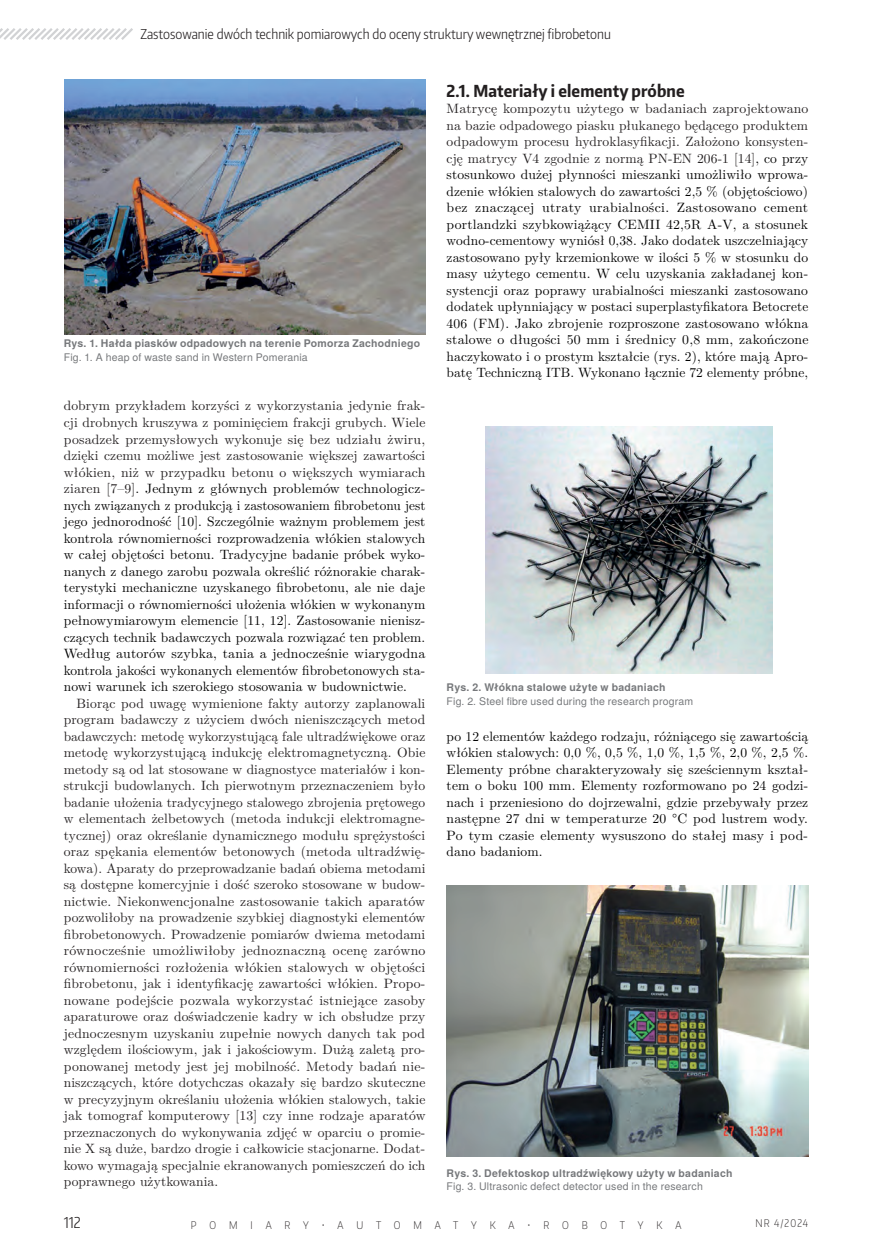
<style>
.page{position:relative;width:872px;height:1255px;background:#fff}
.page>*{position:absolute;margin:0;border:0;box-sizing:border-box;transform-origin:0 0}
.t1{font:700 16.5px "Encode Sans Condensed";letter-spacing:.01em;color:#231f20}
.t2{font:300 15px "Encode Sans Condensed";color:#231f20}
.t3{font:13.5px/16.5px "LM Roman 10";letter-spacing:.01em;color:#000001;text-align:justify}
.t4{font:13.5px/16.5px "LM Roman 10";letter-spacing:.01em;color:#231f20;text-align:justify}
.t5{font:300 13.5px "Encode Sans Condensed";color:#231f20}
.t6{font:700 10.5px "Te X Gyre Heros";letter-spacing:.025em;color:#76787b}
.t7{font:10.5px "Te X Gyre Heros";letter-spacing:.015em;color:#76787b}
.t8{font:200 10.5px "Encode Sans Condensed";letter-spacing:1.225em;color:#231f20}
.s1{color:#231f20}
</style>
<div class="page">
<img style="left:64px;top:80px;width:361px;height:254px">
<img style="left:485px;top:427px;width:287px;height:246px">
<img style="left:446px;top:885px;width:362px;height:271px">
<svg style="left:0;top:28px;width:133px;height:12px"></svg>
<p class="t5" style="left:140px;top:25px;width:472px">Zastosowanie dwóch technik pomiarowych do oceny struktury wewnętrznej fibrobetonu</p>
<p class="t6" style="left:64px;top:335px;width:358px">Rys. 1. Hałda piasków odpadowych na terenie Pomorza Zachodniego</p>
<p class="t7" style="left:64px;top:349px;width:245px">Fig. 1. A heap of waste sand in Western Pomerania</p>
<p class="t3" style="left:64px;top:396px;width:363px"><span class="s1">dobrym przykładem korzyści z wykorzystania jedynie frak&shy;cji drobnych kruszywa z pominięciem frakcji grubych. Wiele posadzek przemysłowych wykonuje się bez udziału żwiru, dzięki czemu możliwe jest zastosowanie większej zawartości włókien, niż w przypadku betonu o większych wymiarach ziaren [7–9]</span>. Jednym z głównych problemów technologicz&shy;nych związanych z produkcją i zastosowaniem fibrobetonu jest jego jednorodność [10]. Szczególnie ważnym problemem jest kontrola równomierności rozprowadzenia włókien stalowych w całej objętości betonu. Tradycyjne badanie próbek wyko&shy;nanych z danego zarobu pozwala określić różnorakie charak&shy;terystyki mechaniczne uzyskanego fibrobetonu, ale nie daje informacji o równomierności ułożenia włókien w wykonanym pełnowymiarowym elemencie [11, 12]. Zastosowanie nienisz&shy;czących technik badawczych pozwala rozwiązać ten problem.<br>Według autorów szybka, tania a jednocześnie wiarygodna kontrola jakości wykonanych elementów fibrobetonowych sta&shy;nowi warunek ich szerokiego stosowania w budownictwie.</p>
<p class="t4" style="left:64px;top:693px;width:363px;text-indent:13px">Biorąc pod uwagę wymienione fakty autorzy zaplanowali program badawczy z użyciem dwóch nieniszczących metod badawczych: metodę wykorzystującą fale ultradźwiękowe oraz metodę wykorzystującą indukcję elektromagnetyczną. Obie metody są od lat stosowane w diagnostyce materiałów i kon&shy;strukcji budowlanych. Ich pierwotnym przeznaczeniem było badanie ułożenia tradycyjnego stalowego zbrojenia prętowego w elementach żelbetowych (metoda indukcji elektromagne&shy;tycznej) oraz określanie dynamicznego modułu sprężystości oraz spękania elementów betonowych (metoda ultradźwię&shy;kowa). Aparaty do przeprowadzanie badań obiema metodami są dostępne komercyjnie i dość szeroko stosowane w budow&shy;nictwie. Niekonwencjonalne zastosowanie takich aparatów pozwoliłoby na prowadzenie szybkiej diagnostyki elementów fibrobetonowych. Prowadzenie pomiarów dwiema metodami równocześnie umożliwiłoby jednoznaczną ocenę zarówno równomierności rozłożenia włókien stalowych w objętości fibrobetonu, jak i identyfikację zawartości włókien. Propo&shy;nowane podejście pozwala wykorzystać istniejące zasoby aparaturowe oraz doświadczenie kadry w ich obsłudze przy jednoczesnym uzyskaniu zupełnie nowych danych tak pod względem ilościowym, jak i jakościowym. Dużą zaletą pro&shy;ponowanej metody jest jej mobilność. Metody badań nie&shy;niszczących, które dotychczas okazały się bardzo skuteczne w precyzyjnym określaniu ułożenia włókien stalowych, takie jak tomograf komputerowy [13] czy inne rodzaje aparatów przeznaczonych do wykonywania zdjęć w oparciu o promie&shy;nie X są duże, bardzo drogie i całkowicie stacjonarne. Dodat&shy;kowo wymagają specjalnie ekranowanych pomieszczeń do ich poprawnego użytkowania.</p>
<p class="t1" style="left:446px;top:80px;width:239px">2.1. Materiały i elementy próbne</p>
<p class="t3" style="left:446px;top:99px;width:363px"><span class="s1">Matrycę kompozytu użytego w badaniach zaprojektowano na bazie odpadowego piasku płukanego będącego produktem odpadowym procesu hydroklasyfikacji. Założono konsysten&shy;cję matrycy V4 zgodnie z normą PN-EN 206-1 [14]</span>, co przy stosunkowo dużej płynności mieszanki umożliwiło wprowa&shy;dzenie włókien stalowych do zawartości 2,5 % (objętościowo) bez znaczącej utraty urabialności. Zastosowano cement portlandzki szybkowiążący CEMII 42,5R A-V, a stosunek wodno-cementowy wyniósł 0,38. Jako dodatek uszczelniający zastosowano pyły krzemionkowe w ilości 5 % w stosunku do masy użytego cementu. W celu uzyskania zakładanej kon&shy;systencji oraz poprawy urabialności mieszanki zastosowano dodatek upłynniający w postaci superplastyfikatora Betocrete 406 (FM). Jako zbrojenie rozproszone zastosowano włókna stalowe o długości 50 mm i średnicy 0,8 mm, zakończone haczykowato i o prostym kształcie (rys. 2), które mają Apro&shy;batę Techniczną ITB. Wykonano łącznie 72 elementy próbne,</p>
<p class="t6" style="left:446px;top:679px;width:220px">Rys. 2. Włókna stalowe użyte w badaniach</p>
<p class="t7" style="left:446px;top:692px;width:248px">Fig. 2. Steel fibre used during the research program</p>
<p class="t3" style="left:446px;top:726px;width:363px">po 12 elementów każdego rodzaju, różniącego się zawartością włókien stalowych: 0,0 %, 0,5 %, 1,0 %, 1,5 %, 2,0 %, 2,5 %.<br>Elementy próbne charakteryzowały się sześciennym kształ&shy;tem o boku 100 mm. Elementy rozformowano po 24 godzi&shy;nach i przeniesiono do dojrzewalni, gdzie przebywały przez następne 27 dni w temperaturze 20 °C pod lustrem wody.<br>Po tym czasie elementy wysuszono do stałej masy i pod&shy;dano badaniom.</p>
<p class="t6" style="left:446px;top:1164px;width:287px">Rys. 3. Defektoskop ultradźwiękowy użyty w badaniach</p>
<p class="t7" style="left:446px;top:1177px;width:258px">Fig. 3. Ultrasonic defect detector used in the research</p>
<p class="t2" style="left:64px;top:1212px;width:19px">112</p>
<p class="t8" style="left:191px;top:1217px;width:492px">POMIARY•AUTOMATYKA•ROBOTYKA</p>
<p class="t8" style="left:755px;top:1216px;width:54px">NR 4/2024</p>
</div>
